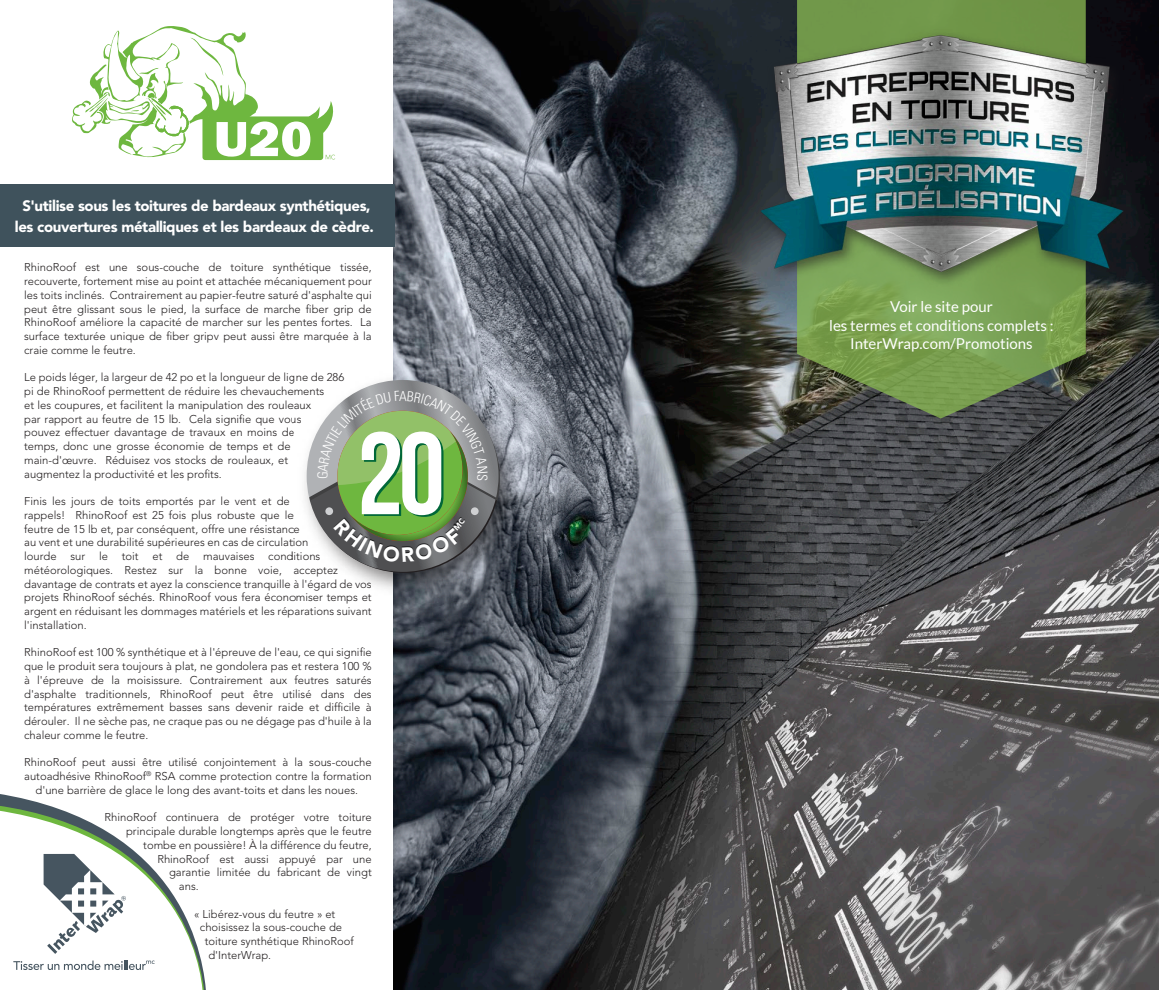
<style>
.page{position:relative;width:1159px;height:990px;background:#fff}
.page>*{position:absolute;margin:0;border:0;box-sizing:border-box;transform-origin:0 0}
.t1{font:116.75px "Bebas Neue";color:#fff}
.t2{font:900 15px/21.2px "Avenir LT Std";letter-spacing:-.025em;color:#fff;text-align:center}
.t3{font:15px/18.8px "Lato";color:#fff;text-align:center}
.t4{font:300 11.25px/13.8px "Avenir LT Std";color:#231f20;text-align:justify}
</style>
<div class="page">
<img style="left:394px;top:0;width:765px;height:990px">
<svg style="left:0;top:794px;width:206px;height:196px"></svg>
<svg style="left:72px;top:26px;width:263px;height:134px"></svg>
<img style="left:304px;top:366px;width:227px;height:238px">
<div style="left:0;top:185px;width:394px;height:62px;background:#3f525c"></div>
<svg style="left:797px;top:0;width:289px;height:419px;background:#6e8c4d"></svg>
<img style="left:751px;top:27px;width:389px;height:262px">
<svg style="left:307px;top:380px;width:193px;height:193px;background:#889e7b"></svg>
<h2 class="t2" style="left:15px;top:195px;width:361px">S'utilise sous les toitures de bardeaux synthétiques, les couvertures métalliques et les bardeaux de cèdre.</h2>
<p class="t4" style="left:24px;top:261px;width:349px">RhinoRoof est une sous-couche de toiture synthétique tissée, recouverte, fortement mise au point et attachée mécaniquement pour les toits inclinés. Contrairement au papier-feutre saturé d'asphalte qui peut être glissant sous le pied, la surface de marche fiber grip de RhinoRoof améliore la capacité de marcher sur les pentes fortes. La surface texturée unique de fiber gripv peut aussi être marquée à la craie comme le feutre.</p>
<p class="t4" style="left:24px;top:371px;width:322px;text-align:left">Le poids léger, la largeur de 42 po et la longueur de ligne de 286 pi de RhinoRoof permettent de réduire les chevauchements<br>et les coupures, et facilitent la manipulation des rouleaux<br>par rapport au feutre de 15 lb. Cela signifie que vous<br>pouvez effectuer davantage de travaux en moins de<br>temps, donc une grosse économie de temps et de main-d'œuvre. Réduisez vos stocks de rouleaux, et augmentez la productivité et les profits.</p>
<p class="t4" style="left:24px;top:494px;width:349px;text-align:left">Finis les jours de toits emportés par le vent et de<br>rappels! RhinoRoof est 25 fois plus robuste que le<br>feutre de 15 lb et, par conséquent, offre une résistance<br>au vent et une durabilité supérieures en cas de circulation<br>lourde sur le toit et de mauvaises conditions météorologiques. Restez sur la bonne voie, acceptez davantage de contrats et ayez la conscience tranquille à l'égard de vos projets RhinoRoof séchés. RhinoRoof vous fera économiser temps et argent en réduisant les dommages matériels et les réparations suivant l'installation.</p>
<p class="t4" style="left:24px;top:646px;width:349px">RhinoRoof est 100 % synthétique et à l'épreuve de l'eau, ce qui signifie que le produit sera toujours à plat, ne gondolera pas et restera 100 % à l'épreuve de la moisissure. Contrairement aux feutres saturés d'asphalte traditionnels, RhinoRoof peut être utilisé dans des températures extrêmement basses sans devenir raide et difficile à dérouler. Il ne sèche pas, ne craque pas ou ne dégage pas d'huile à la chaleur comme le feutre.</p>
<p class="t4" style="left:24px;top:756px;width:349px;text-align:center">RhinoRoof peut aussi être utilisé conjointement à la sous-couche autoadhésive RhinoRoof<sup>®</sup> RSA comme protection contre la formation d'une barrière de glace le long des avant-toits et dans les noues.</p>
<p class="t4" style="left:105px;top:811px;width:269px">RhinoRoof continuera de protéger votre toiture</p>
<p class="t4" style="left:126px;top:824px;width:247px">principale durable longtemps après que le feutre</p>
<p class="t4" style="left:143px;top:838px;width:230px">tombe en poussière! À la différence du feutre,</p>
<p class="t4" style="left:157px;top:852px;width:216px">RhinoRoof est aussi appuyé par une</p>
<p class="t4" style="left:169px;top:866px;width:204px">garantie limitée du fabricant de vingt</p>
<p class="t4" style="left:179px;top:879px;width:21px">ans.</p>
<p class="t4" style="left:194px;top:907px;width:143px">« Libérez-vous du feutre » et</p>
<p class="t4" style="left:200px;top:921px;width:144px">choisissez la sous-couche de</p>
<p class="t4" style="left:205px;top:934px;width:151px">toiture synthétique RhinoRoof</p>
<p class="t4" style="left:208px;top:948px;width:64px">d'InterWrap.</p>
<h1 class="t1" style="left:357px;top:410px;width:89px">20</h1>
<h2 class="t3" style="left:829px;top:297px;width:226px">Voir le site pour<br>les termes et conditions complets :<br>InterWrap.com/Promotions</h2>
</div>
